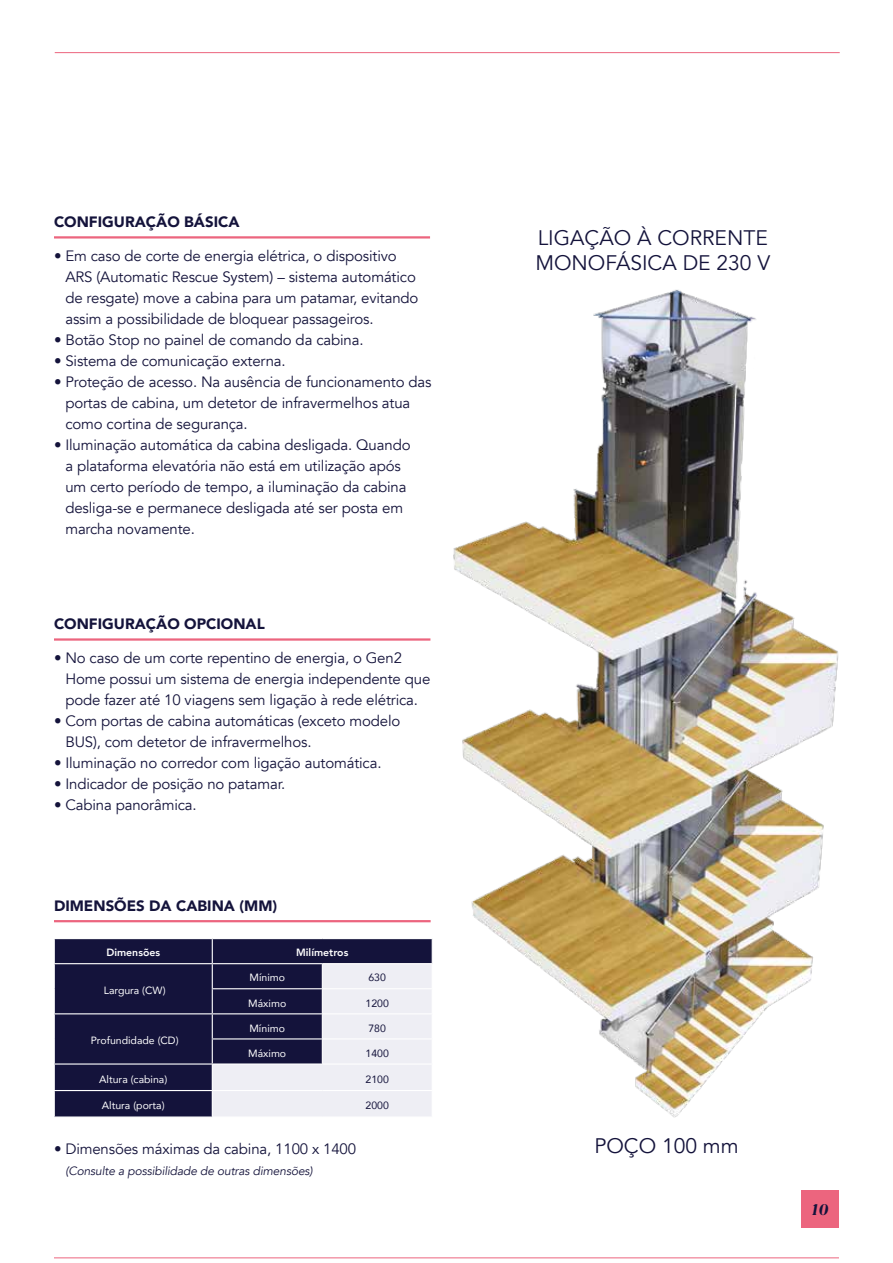
<style>
.page{position:relative;width:893px;height:1263px;background:#fff}
.page>*{position:absolute;margin:0;border:0;box-sizing:border-box;transform-origin:0 0}
.t1{font:21px/25.2px "Avenir";color:#14133b}
.t2{font:italic 700 18px "Grifo M";color:#14133b}
.t3{font:15px/21px "Avenir";letter-spacing:-.01em;color:#14133b}
.t4{font:900 15px "Avenir";color:#14133b}
.t5{font:italic 12px "Avenir";letter-spacing:-.01em;color:#14133b}
.t6{font:10.5px "Avenir";color:#fff}
.t7{font:10.5px "Avenir";color:#14133b}
.t8{font:800 10.5px "Avenir";color:#fff}
</style>
<div class="page">
<img style="left:421px;top:238px;width:418px;height:880px">
<hr style="left:54px;top:1257px;width:785px;height:1px;background:#ec657e">
<hr style="left:55px;top:52px;width:785px;height:1px;background:#ec657e">
<div style="left:801px;top:1190px;width:38px;height:37px;background:#ec657e"></div>
<hr style="left:54px;top:236px;width:376px;height:2px;background:#ec657e">
<hr style="left:54px;top:638px;width:376px;height:3px;background:#ec657e">
<hr style="left:54px;top:920px;width:377px;height:2px;background:#ec657e">
<div style="left:55px;top:939px;width:157px;height:177px;background:#14133b"></div>
<hr style="left:322px;top:938px;width:111px;height:1px;background:#fff">
<hr style="left:54px;top:963px;width:158px;height:1px;background:#fff">
<hr style="left:54px;top:1013px;width:158px;height:1px;background:#fff">
<hr style="left:54px;top:1063px;width:158px;height:1px;background:#fff">
<hr style="left:54px;top:1090px;width:158px;height:1px;background:#fff">
<svg style="left:54px;top:939px;width:1px;height:177px"></svg>
<svg style="left:212px;top:939px;width:221px;height:178px;background:#9797aa"></svg>
<p class="t4" style="left:54px;top:209px;width:187px">CONFIGURAÇÃO BÁSICA</p>
<p class="t3" style="left:65px;top:245px;width:355px;text-indent:-11px">• Em caso de corte de energia elétrica, o dispositivo ARS (Automatic Rescue System) – sistema automático de resgate) move a cabina para um patamar, evitando assim a possibilidade de bloquear passageiros.</p>
<p class="t3" style="left:54px;top:329px;width:311px">• Botão Stop no painel de comando da cabina.</p>
<p class="t3" style="left:54px;top:350px;width:233px">• Sistema de comunicação externa.</p>
<p class="t3" style="left:65px;top:371px;width:368px;text-indent:-11px">• Proteção de acesso. Na ausência de funcionamento das portas de cabina, um detetor de infravermelhos atua como cortina de segurança.</p>
<p class="t3" style="left:65px;top:434px;width:347px;text-indent:-11px">• Iluminação automática da cabina desligada. Quando a plataforma elevatória não está em utilização após um certo período de tempo, a iluminação da cabina desliga-se e permanece desligada até ser posta em marcha novamente.</p>
<p class="t4" style="left:54px;top:611px;width:212px">CONFIGURAÇÃO OPCIONAL</p>
<p class="t3" style="left:65px;top:647px;width:366px;text-indent:-11px">• No caso de um corte repentino de energia, o Gen2<br>Home possui um sistema de energia independente que pode fazer até 10 viagens sem ligação à rede elétrica.</p>
<p class="t3" style="left:65px;top:710px;width:337px;text-indent:-11px">• Com portas de cabina automáticas (exceto modelo<br>BUS), com detetor de infravermelhos.</p>
<p class="t3" style="left:54px;top:752px;width:329px">• Iluminação no corredor com ligação automática.</p>
<p class="t3" style="left:54px;top:773px;width:233px">• Indicador de posição no patamar.</p>
<p class="t3" style="left:54px;top:794px;width:144px">• Cabina panorâmica.</p>
<p class="t4" style="left:54px;top:893px;width:225px">DIMENSÕES DA CABINA (MM)</p>
<p class="t8" style="left:106px;top:944px;width:55px">Dimensões</p>
<p class="t8" style="left:296px;top:944px;width:54px">Milímetros</p>
<p class="t6" style="left:104px;top:982px;width:63px">Largura (CW)</p>
<p class="t6" style="left:249px;top:969px;width:37px">Mínimo</p>
<p class="t7" style="left:368px;top:969px;width:19px">630</p>
<p class="t6" style="left:248px;top:994px;width:39px">Máximo</p>
<p class="t7" style="left:366px;top:994px;width:25px">1200</p>
<p class="t6" style="left:91px;top:1032px;width:89px">Profundidade (CD)</p>
<p class="t6" style="left:249px;top:1019px;width:37px">Mínimo</p>
<p class="t7" style="left:368px;top:1019px;width:19px">780</p>
<p class="t6" style="left:248px;top:1045px;width:39px">Máximo</p>
<p class="t7" style="left:366px;top:1045px;width:25px">1400</p>
<p class="t6" style="left:99px;top:1070px;width:70px">Altura (cabina)</p>
<p class="t7" style="left:366px;top:1070px;width:25px">2100</p>
<p class="t6" style="left:102px;top:1097px;width:64px">Altura (porta)</p>
<p class="t7" style="left:366px;top:1097px;width:25px">2000</p>
<p class="t3" style="left:54px;top:1139px;width:304px">• Dimensões máximas da cabina, 1100 x 1400</p>
<p class="t5" style="left:65px;top:1164px;width:249px">(Consulte a possibilidade de outras dimensões)</p>
<h1 class="t1" style="left:535px;top:226px;width:236px">LIGAÇÃO À CORRENTE<br>MONOFÁSICA DE 230 V</h1>
<h1 class="t1" style="left:594px;top:1134px;width:146px">POÇO 100 mm</h1>
<p class="t2" style="left:812px;top:1201px;width:19px">10</p>
</div>
